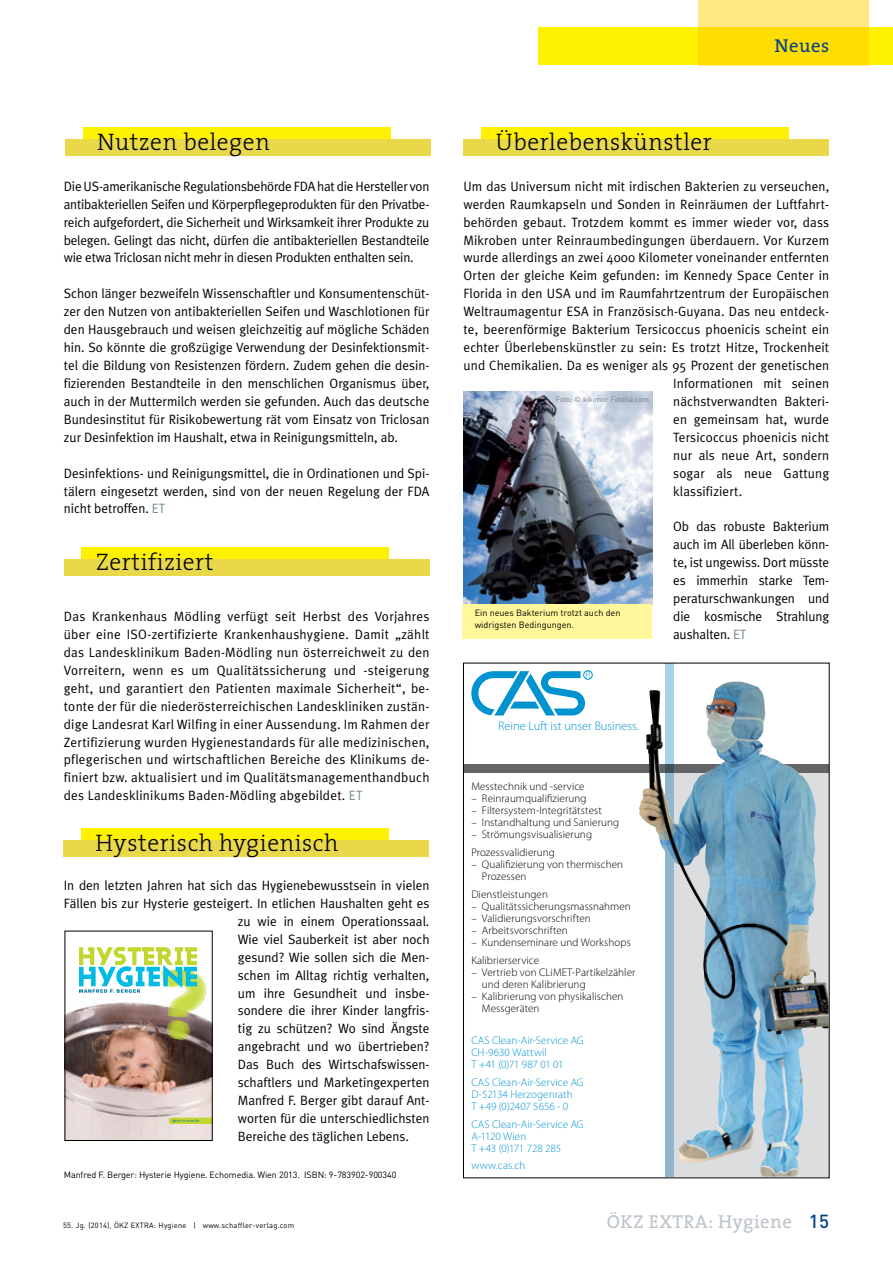
<style>
.page{position:relative;width:893px;height:1263px;background:#fff}
.page>*{position:absolute;margin:0;border:0;box-sizing:border-box;transform-origin:0 0}
.t1{font:300 24px "The Serif";letter-spacing:.025em;color:#000}
.t2{font:18.75px "The Serif";letter-spacing:.025em;color:#bcc3c9}
.t3{font:18.75px "The Serif";letter-spacing:.025em;color:#004487}
.t4{font:13.5px/17.9px "Meta Plus Normal";letter-spacing:.01em;color:#000;text-align:justify}
.t5{font:300 12.45px "Myriad Pro";color:#0093d0}
.t6{font:300 11.1px/12px "Myriad Pro";letter-spacing:.005em;color:#000}
.t7{font:300 11.1px/12px "Myriad Pro";letter-spacing:.005em;color:#0093d0}
.t8{font:300 9.75px "Myriad Pro";color:#0093d0}
.t9{font:9px/12.8px "DIN";letter-spacing:-.01em;color:#000}
.t10{font:7.5px "DIN";letter-spacing:.025em;color:#000}
.t11{font:7.5px "DIN";color:#7c7e81}
.s1{color:#728793}
.s2{font-family:"DIN";font-weight:500;color:#004487}
</style>
<div class="page">
<div style="left:665px;top:663px;width:8px;height:513px;background:#a6d2ec"></div>
<svg style="left:465px;top:764px;width:362px;height:8px;background:#65727a"></svg>
<img style="left:665px;top:772px;width:162px;height:404px">
<img style="left:645px;top:682px;width:87px;height:142px">
<svg style="left:471px;top:671px;width:114px;height:44px"></svg>
<div style="left:583px;top:670px;width:9px;height:9px;border:1px solid #0093d0;border-radius:50%"></div>
<div style="left:482px;top:128px;width:307px;height:22px;background:#fff200"></div>
<div style="left:463px;top:139px;width:366px;height:17px;background:#e9d94a"></div>
<div style="left:83px;top:128px;width:307px;height:22px;background:#fff200"></div>
<div style="left:65px;top:139px;width:366px;height:17px;background:#e9d94a"></div>
<div style="left:82px;top:547px;width:307px;height:23px;background:#fff200"></div>
<div style="left:64px;top:559px;width:365px;height:16px;background:#e9d94a"></div>
<div style="left:81px;top:828px;width:307px;height:23px;background:#fff200"></div>
<div style="left:63px;top:840px;width:366px;height:16px;background:#e9d94a"></div>
<img style="left:463px;top:391px;width:189px;height:213px">
<div style="left:463px;top:604px;width:189px;height:35px;background:#fff799"></div>
<img style="left:67px;top:989px;width:143px;height:149px">
<svg style="left:169px;top:1117px;width:41px;height:7px"></svg>
<img style="left:79px;top:947px;width:127px;height:93px">
<div style="left:539px;top:28px;width:354px;height:37px;background:#fff200"></div>
<svg style="left:698px;top:0;width:171px;height:65px;background:#ffe135"></svg>
<h1 class="t1" style="left:97px;top:122px;width:174px">Nutzen belegen</h1>
<h1 class="t1" style="left:496px;top:122px;width:217px">Überlebenskünstler</h1>
<h2 class="t3" style="left:774px;top:30px;width:56px">Neues</h2>
<p class="t4" style="left:64px;top:177px;width:367px">Die US-amerikanische Regulationsbehörde FDA hat die Hersteller von antibakteriellen Seifen und Körperpflegeprodukten für den Privatbe&shy;reich aufgefordert, die Sicherheit und Wirksamkeit ihrer Produkte zu belegen. Gelingt das nicht, dürfen die antibakteriellen Bestandteile wie etwa Triclosan nicht mehr in diesen Produkten enthalten sein.</p>
<p class="t4" style="left:64px;top:285px;width:367px">Schon länger bezweifeln Wissenschaftler und Konsumentenschüt&shy;zer den Nutzen von antibakteriellen Seifen und Waschlotionen für den Hausgebrauch und weisen gleichzeitig auf mögliche Schäden hin. So könnte die großzügige Verwendung der Desinfektionsmit&shy;tel die Bildung von Resistenzen fördern. Zudem gehen die desin&shy;fizierenden Bestandteile in den menschlichen Organismus über, auch in der Muttermilch werden sie gefunden. Auch das deutsche Bundesinstitut für Risikobewertung rät vom Einsatz von Triclosan zur Desinfektion im Haushalt, etwa in Reinigungsmitteln, ab.</p>
<p class="t4" style="left:64px;top:464px;width:367px">Desinfektions- und Reinigungsmittel, die in Ordinationen und Spi&shy;tälern eingesetzt werden, sind von der neuen Regelung der FDA nicht betroffen. <span class="s1">ET</span></p>
<h1 class="t1" style="left:96px;top:542px;width:119px">Zertifiziert</h1>
<p class="t4" style="left:64px;top:607px;width:367px">Das Krankenhaus Mödling verfügt seit Herbst des Vorjahres über eine ISO-zertifizierte Krankenhaushygiene. Damit „zählt das Landesklinikum Baden-Mödling nun österreichweit zu den Vorreitern, wenn es um Qualitätssicherung und -steigerung geht, und garantiert den Patienten maximale Sicherheit“, be&shy;tonte der für die niederösterreichischen Landeskliniken zustän&shy;dige Landesrat Karl Wilfing in einer Aussendung. Im Rahmen der Zertifizierung wurden Hygienestandards für alle medizinischen, pflegerischen und wirtschaftlichen Bereiche des Klinikums de&shy;finiert bzw. aktualisiert und im Qualitätsmanagementhandbuch des Landesklinikums Baden-Mödling abgebildet. <span class="s1">ET</span></p>
<h1 class="t1" style="left:95px;top:823px;width:244px">Hysterisch hygienisch</h1>
<p class="t4" style="left:64px;top:876px;width:367px">In den letzten Jahren hat sich das Hygienebewusstsein in vielen</p>
<p class="t4" style="left:64px;top:894px;width:367px">Fällen bis zur Hysterie gesteigert. In etlichen Haushalten geht es</p>
<p class="t4" style="left:238px;top:912px;width:193px">zu wie in einem Operationssaal.</p>
<p class="t4" style="left:238px;top:930px;width:193px">Wie viel Sauberkeit ist aber noch</p>
<p class="t4" style="left:238px;top:948px;width:193px">gesund? Wie sollen sich die Men-</p>
<p class="t4" style="left:238px;top:966px;width:193px">schen im Alltag richtig verhalten,</p>
<p class="t4" style="left:238px;top:984px;width:193px">um ihre Gesundheit und insbe-</p>
<p class="t4" style="left:238px;top:1002px;width:192px">sondere die ihrer Kinder langfris-</p>
<p class="t4" style="left:238px;top:1019px;width:193px">tig zu schützen? Wo sind Ängste</p>
<p class="t4" style="left:238px;top:1037px;width:193px">angebracht und wo übertrieben?</p>
<p class="t4" style="left:238px;top:1055px;width:193px">Das Buch des Wirtschafswissen-</p>
<p class="t4" style="left:238px;top:1073px;width:193px">schaftlers und Marketingexperten</p>
<p class="t4" style="left:238px;top:1091px;width:193px">Manfred F. Berger gibt darauf Ant-</p>
<p class="t4" style="left:238px;top:1109px;width:193px">worten für die unterschiedlichsten</p>
<p class="t4" style="left:238px;top:1127px;width:173px">Bereiche des täglichen Lebens.</p>
<p class="t9" style="left:64px;top:1168px;width:334px">Manfred F. Berger: Hysterie Hygiene. Echomedia. Wien 2013. ISBN: 9-783902-900340</p>
<p class="t4" style="left:463px;top:177px;width:367px">Um das Universum nicht mit irdischen Bakterien zu verseuchen,</p>
<p class="t4" style="left:463px;top:195px;width:367px">werden Raumkapseln und Sonden in Reinräumen der Luftfahrt-</p>
<p class="t4" style="left:463px;top:213px;width:367px">behörden gebaut. Trotzdem kommt es immer wieder vor, dass</p>
<p class="t4" style="left:463px;top:231px;width:367px">Mikroben unter Reinraumbedingungen überdauern. Vor Kurzem</p>
<p class="t4" style="left:463px;top:249px;width:367px">wurde allerdings an zwei 4000 Kilometer voneinander entfernten</p>
<p class="t4" style="left:463px;top:267px;width:367px">Orten der gleiche Keim gefunden: im Kennedy Space Center in</p>
<p class="t4" style="left:463px;top:285px;width:367px">Florida in den USA und im Raumfahrtzentrum der Europäischen</p>
<p class="t4" style="left:463px;top:302px;width:367px">Weltraumagentur ESA in Französisch-Guyana. Das neu entdeck-</p>
<p class="t4" style="left:463px;top:320px;width:367px">te, beerenförmige Bakterium Tersicoccus phoenicis scheint ein</p>
<p class="t4" style="left:463px;top:338px;width:367px">echter Überlebenskünstler zu sein: Es trotzt Hitze, Trockenheit</p>
<p class="t4" style="left:463px;top:356px;width:367px">und Chemikalien. Da es weniger als 95 Prozent der genetischen</p>
<p class="t4" style="left:673px;top:374px;width:157px">Informationen mit seinen</p>
<p class="t4" style="left:673px;top:392px;width:157px">nächstverwandten Bakteri-</p>
<p class="t4" style="left:673px;top:410px;width:157px">en gemeinsam hat, wurde</p>
<p class="t4" style="left:673px;top:428px;width:157px">Tersicoccus phoenicis nicht</p>
<p class="t4" style="left:673px;top:446px;width:157px">nur als neue Art, sondern</p>
<p class="t4" style="left:673px;top:464px;width:157px">sogar als neue Gattung</p>
<p class="t4" style="left:673px;top:482px;width:70px">klassifiziert.</p>
<p class="t4" style="left:673px;top:518px;width:158px">Ob das robuste Bakterium auch im All überleben könn&shy;te, ist ungewiss. Dort müsste es immerhin starke Tem&shy;peraturschwankungen und die kosmische Strahlung aushalten. <span class="s1">ET</span></p>
<p class="t11" style="left:556px;top:394px;width:95px">Foto: © kikimor Fotolia.com</p>
<p class="t9" style="left:475px;top:606px;width:147px">Ein neues Bakterium trotzt auch den widrigsten Bedingungen.</p>
<p class="t8" style="left:585px;top:669px;width:6px">R</p>
<p class="t5" style="left:498px;top:719px;width:142px">Reine Luft ist unser Business.</p>
<p class="t6" style="left:471px;top:780px;width:115px">Messtechnik und -service</p>
<p class="t6" style="left:471px;top:792px;width:117px">– Reinraumqualifizierung</p>
<p class="t6" style="left:471px;top:804px;width:132px">– Filtersystem-Integritätstest</p>
<p class="t6" style="left:471px;top:816px;width:149px">– Instandhaltung und Sanierung</p>
<p class="t6" style="left:471px;top:825px;width:122px;line-height:18px">– Strömungsvisualisierung<br>Prozessvalidierung</p>
<p class="t6" style="left:482px;top:858px;width:143px;text-indent:-11px">– Qualifizierung von thermischen<br>Prozessen</p>
<p class="t6" style="left:471px;top:888px;width:78px">Dienstleistungen</p>
<p class="t6" style="left:471px;top:900px;width:161px">– Qualitätssicherungsmassnahmen</p>
<p class="t6" style="left:471px;top:912px;width:121px">– Validierungsvorschriften</p>
<p class="t6" style="left:471px;top:924px;width:98px">– Arbeitsvorschriften</p>
<p class="t6" style="left:471px;top:933px;width:161px;line-height:18px">– Kundenseminare und Workshops<br>Kalibrierservice</p>
<p class="t6" style="left:482px;top:966px;width:155px;text-indent:-11px">– Vertrieb von CLiMET-Partikelzähler und deren Kalibrierung</p>
<p class="t6" style="left:482px;top:990px;width:143px;text-indent:-11px">– Kalibrierung von physikalischen<br>Messgeräten</p>
<p class="t7" style="left:471px;top:1034px;width:114px">CAS Clean-Air-Service AG<br>CH-9630 Wattwil<br>T +41 (0)71 987 01 01</p>
<p class="t7" style="left:471px;top:1076px;width:114px">CAS Clean-Air-Service AG<br>D-52134 Herzogenrath<br>T +49 (0)2407 5656 - 0</p>
<p class="t7" style="left:471px;top:1118px;width:114px">CAS Clean-Air-Service AG<br>A-1120 Wien<br>T +43 (0)171 728 285</p>
<p class="t7" style="left:471px;top:1159px;width:56px">www.cas.ch</p>
<p class="t10" style="left:63px;top:1220px;width:233px">55. Jg. (2014), ÖKZ EXTRA: Hygiene | www.schaffler-verlag.com</p>
<h2 class="t2" style="left:607px;top:1206px;width:224px">ÖKZ EXTRA: Hygiene <span class="s2">15</span></h2>
</div>
